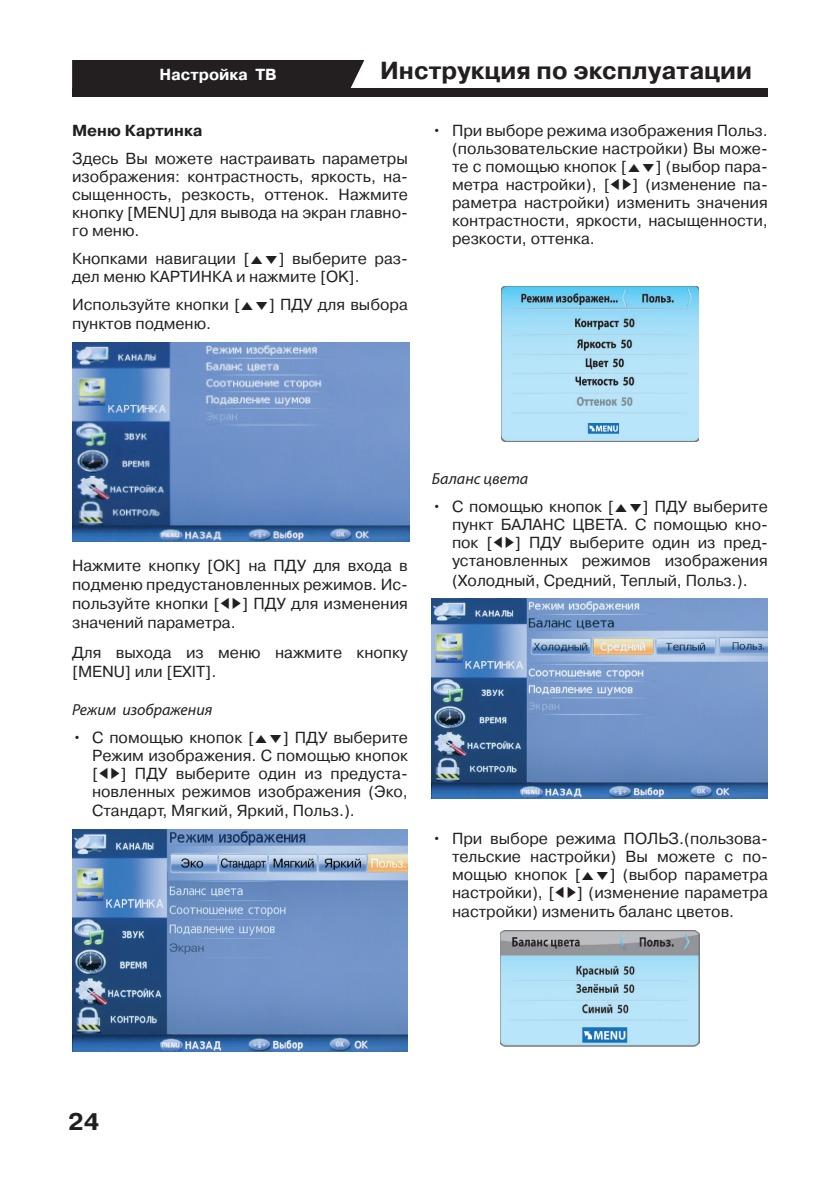
<style>
.page{position:relative;width:840px;height:1191px;background:#fff}
.page>*{position:absolute;margin:0;border:0;box-sizing:border-box;transform-origin:0 0}
.t1{font:700 24.6px "Pragmatica C";color:#231f20}
.t2{font:700 24px "Pragmatica C";color:#231f20}
.Spisok_-__a__a{font:16px/18px "Pragmatica C";color:#231f20;text-align:justify}
.Text{font:16px/18px "Pragmatica C";color:#231f20;text-align:justify}
.Text-2{font:italic 16px "Myriad Pro";color:#231f20}
.Text-3{font:700 16px "Pragmatica C";color:#231f20}
.Text-4{font:700 16px "Pragmatica C";color:#fff}
.s1{font-style:italic}
</style>
<div class="page">
<div style="left:72px;top:88px;width:695px;height:8px;background:#231f20"></div>
<div style="left:72px;top:60px;width:292px;height:28px;background:#231f20"></div>
<img style="left:72px;top:342px;width:337px;height:199px">
<img style="left:72px;top:829px;width:335px;height:223px">
<img style="left:501px;top:286px;width:197px;height:155px">
<img style="left:432px;top:599px;width:335px;height:199px">
<img style="left:500px;top:930px;width:199px;height:116px">
<p class="Text-4" style="left:159px;top:66px;width:119px">Настройка ТВ</p>
<h1 class="t1" style="left:380px;top:57px;width:373px">Инструкция по эксплуатации</h1>
<p class="Text-3" style="left:72px;top:122px;width:132px">Меню Картинка</p>
<p class="Text" style="left:72px;top:149px;width:337px">Здесь Вы можете настраивать параметры изображения: контрастность, яркость, на&shy;сыщенность, резкость, оттенок. Нажмите кнопку [MENU] для вывода на экран главно&shy;го меню.</p>
<p class="Text" style="left:72px;top:249px;width:179px">Кнопками навигации [</p>
<p class="Text" style="left:72px;top:249px;width:337px;text-indent:206px">] выберите раз&shy;дел меню КАРТИНКА и нажмите [OK].</p>
<p class="Text" style="left:72px;top:295px;width:169px">Используйте кнопки [</p>
<p class="Text" style="left:269px;top:295px;width:140px">] ПДУ для выбора</p>
<p class="Text" style="left:72px;top:315px;width:141px">пунктов подменю.</p>
<p class="Spisok_-__a__a" style="left:452px;top:121px;width:317px;text-indent:-20px"><span class="s1">•</span> При выборе режима изображения Польз. (пользовательские настройки) Вы може&shy;те с помощью кнопок [</p>
<p class="Spisok_-__a__a" style="left:655px;top:157px;width:113px">] (выбор пара-</p>
<p class="Spisok_-__a__a" style="left:452px;top:175px;width:159px">метра настройки), [</p>
<p class="Spisok_-__a__a" style="left:452px;top:175px;width:317px;text-indent:180px">] (изменение па&shy;раметра настройки) изменить значения контрастности, яркости, насыщенности, резкости, оттенка.</p>
<p class="Text" style="left:72px;top:556px;width:337px;line-height:19.2px">Нажмите кнопку [ОК] на ПДУ для входа в подменю предустановленных режимов. Ис&shy;пользуйте кнопки [</p>
<p class="Text" style="left:242px;top:595px;width:167px">] ПДУ для изменения</p>
<p class="Text" style="left:72px;top:614px;width:165px">значений параметра.</p>
<p class="Text" style="left:72px;top:643px;width:337px;line-height:19.2px">Для выхода из меню нажмите кнопку [MENU] или [EXIT].</p>
<p class="Text-2" style="left:72px;top:699px;width:142px">Режим изображения</p>
<p class="Spisok_-__a__a" style="left:72px;top:728px;width:183px"><span class="s1">•</span> С помощью кнопок [</p>
<p class="Spisok_-__a__a" style="left:92px;top:728px;width:317px;text-indent:191px">] ПДУ выберите Режим изображения. С помощью кнопок [</p>
<p class="Spisok_-__a__a" style="left:92px;top:764px;width:317px;line-height:18.6px;text-indent:29px">] ПДУ выберите один из предуста&shy;новленных режимов изображения (Эко, Стандарт, Мягкий, Яркий, Польз.).</p>
<p class="Text-2" style="left:432px;top:469px;width:98px">Баланс цвета</p>
<p class="Spisok_-__a__a" style="left:432px;top:498px;width:183px"><span class="s1">•</span> С помощью кнопок [</p>
<p class="Spisok_-__a__a" style="left:452px;top:498px;width:317px;text-indent:191px">] ПДУ выберите пункт БАЛАНС ЦВЕТА. С помощью кно&shy;пок [</p>
<p class="Spisok_-__a__a" style="left:452px;top:534px;width:317px;line-height:18.6px;text-indent:63px">] ПДУ выберите один из пред&shy;установленных режимов изображения (Холодный, Средний, Теплый, Польз.).</p>
<p class="Spisok_-__a__a" style="left:452px;top:830px;width:317px;text-indent:-20px"><span class="s1">•</span> При выборе режима ПОЛЬЗ.(пользова&shy;тельские настройки) Вы можете с по&shy;мощью кнопок [</p>
<p class="Spisok_-__a__a" style="left:609px;top:866px;width:159px">] (выбор параметра</p>
<p class="Spisok_-__a__a" style="left:452px;top:884px;width:104px">настройки), [</p>
<p class="Spisok_-__a__a" style="left:452px;top:883px;width:317px;line-height:19.2px;text-indent:125px">] (изменение параметра настройки) изменить баланс цветов.</p>
<h2 class="t2" style="left:68px;top:1108px;width:33px">24</h2>
</div>
